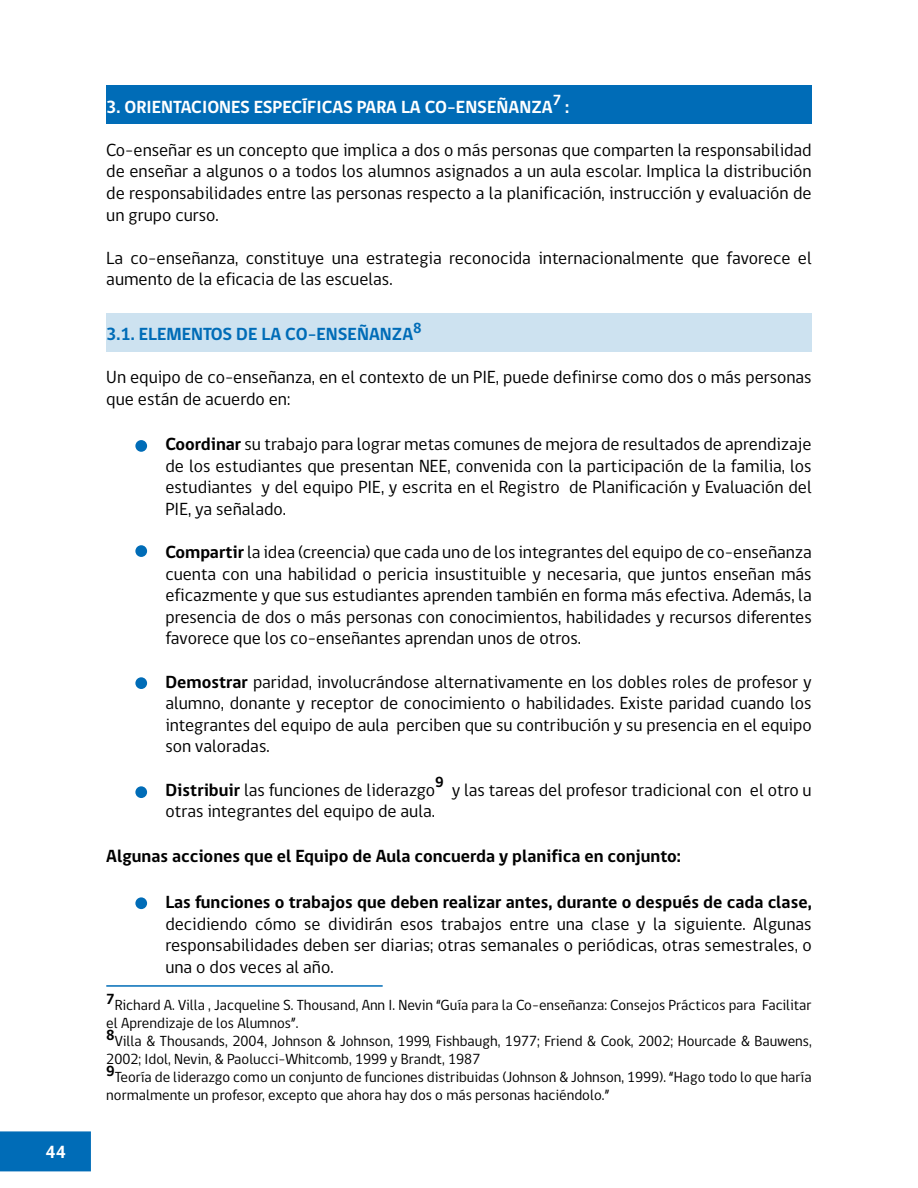
<style>
.page{position:relative;width:918px;height:1188px;background:#fff}
.page>*{position:absolute;margin:0;border:0;box-sizing:border-box;transform-origin:0 0}
.t1{font:18px/21.6px "gob CL";color:#000;text-align:justify}
.t2{font:700 18px "gob CL";color:#000}
.t3{font:700 18px "gob CL";color:#fff}
.t4{font:700 18px "gob CL";color:#006cb7}
.t5{font:15px/18px "gob CL";color:#000}
.t6{font:700 15px "gob CL";color:#000}
.s1{font-weight:700}
</style>
<div class="page">
<div style="left:0;top:1131px;width:91px;height:40px;background:#006cb7;border:2px solid #006cb7"></div>
<div style="left:106px;top:85px;width:706px;height:38px;background:#006cb7"></div>
<hr style="left:106px;top:985px;width:277px;height:2px;background:#006cb7">
<div style="left:106px;top:313px;width:706px;height:39px;background:#cde2f0"></div>
<div style="left:135px;top:440px;width:12px;height:12px;background:#006cb7;border-radius:50%"></div>
<div style="left:135px;top:677px;width:12px;height:12px;background:#006cb7;border-radius:50%"></div>
<div style="left:135px;top:786px;width:12px;height:12px;background:#006cb7;border-radius:50%"></div>
<div style="left:135px;top:897px;width:12px;height:12px;background:#006cb7;border-radius:50%"></div>
<div style="left:135px;top:545px;width:12px;height:12px;background:#006cb7;border-radius:50%"></div>
<p class="t3" style="left:46px;top:1140px;width:22px">44</p>
<p class="t3" style="left:106px;top:94px;width:465px">3. ORIENTACIONES ESPECÍFICAS PARA LA CO-ENSEÑANZA<sup>7</sup> :</p>
<p class="t1" style="left:106px;top:139px;width:707px">Co-enseñar es un concepto que implica a dos o más personas que comparten la responsabilidad de enseñar a algunos o a todos los alumnos asignados a un aula escolar. Implica la distribución de responsabilidades entre las personas respecto a la planificación, instrucción y evaluación de un grupo curso.</p>
<p class="t1" style="left:106px;top:247px;width:707px">La co-enseñanza, constituye una estrategia reconocida internacionalmente que favorece el aumento de la eficacia de las escuelas.</p>
<p class="t4" style="left:106px;top:322px;width:317px">3.1. ELEMENTOS DE LA CO-ENSEÑANZA<sup>8</sup></p>
<p class="t1" style="left:106px;top:367px;width:707px">Un equipo de co-enseñanza, en el contexto de un PIE, puede definirse como dos o más personas que están de acuerdo en:</p>
<p class="t1" style="left:165px;top:434px;width:648px"><span class="s1">Coordinar</span> su trabajo para lograr metas comunes de mejora de resultados de aprendizaje de los estudiantes que presentan NEE, convenida con la participación de la familia, los estudiantes y del equipo PIE, y escrita en el Registro de Planificación y Evaluación del PIE, ya señalado.</p>
<p class="t1" style="left:165px;top:542px;width:648px"><span class="s1">Compartir</span> la idea (creencia) que cada uno de los integrantes del equipo de co-enseñanza cuenta con una habilidad o pericia insustituible y necesaria, que juntos enseñan más eficazmente y que sus estudiantes aprenden también en forma más efectiva. Además, la presencia de dos o más personas con conocimientos, habilidades y recursos diferentes favorece que los co-enseñantes aprendan unos de otros.</p>
<p class="t1" style="left:165px;top:671px;width:648px"><span class="s1">Demostrar</span> paridad, involucrándose alternativamente en los dobles roles de profesor y alumno, donante y receptor de conocimiento o habilidades. Existe paridad cuando los integrantes del equipo de aula perciben que su contribución y su presencia en el equipo son valoradas.</p>
<p class="t1" style="left:165px;top:779px;width:271px"><span class="s1">Distribuir</span> las funciones de liderazgo</p>
<p class="t6" style="left:435px;top:771px;width:10px">9</p>
<p class="t1" style="left:452px;top:779px;width:362px">y las tareas del profesor tradicional con el otro u</p>
<p class="t1" style="left:165px;top:801px;width:271px">otras integrantes del equipo de aula.</p>
<p class="t2" style="left:106px;top:844px;width:576px">Algunas acciones que el Equipo de Aula concuerda y planifica en conjunto:</p>
<p class="t2" style="left:165px;top:890px;width:648px">Las funciones o trabajos que deben realizar antes, durante o después de cada clase,</p>
<p class="t1" style="left:165px;top:913px;width:648px">decidiendo cómo se dividirán esos trabajos entre una clase y la siguiente. Algunas responsabilidades deben ser diarias; otras semanales o periódicas, otras semestrales, o una o dos veces al año.</p>
<p class="t5" style="left:106px;top:996px;width:707px"><sup>7</sup>Richard A. Villa , Jacqueline S. Thousand, Ann I. Nevin “Guía para la Co-enseñanza: Consejos Prácticos para Facilitar el Aprendizaje de los Alumnos”.<br><sup>8</sup>Villa &amp; Thousands, 2004, Johnson &amp; Johnson, 1999, Fishbaugh, 1977; Friend &amp; Cook, 2002; Hourcade &amp; Bauwens, 2002; Idol, Nevin, &amp; Paolucci-Whitcomb, 1999 y Brandt, 1987<br><sup>9</sup>Teoría de liderazgo como un conjunto de funciones distribuidas (Johnson &amp; Johnson, 1999). “Hago todo lo que haría normalmente un profesor, excepto que ahora hay dos o más personas haciéndolo.”</p>
</div>
